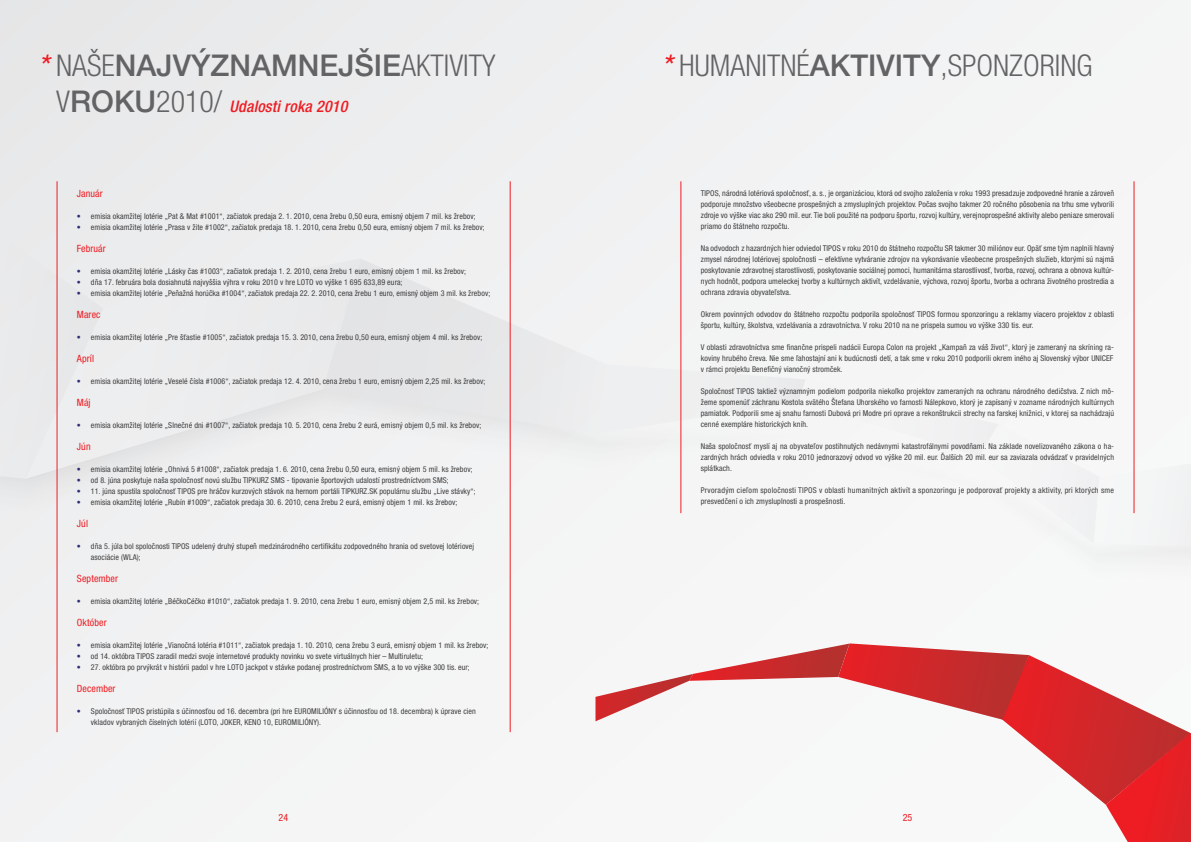
<style>
.page{position:relative;width:1191px;height:842px;background:#f3f3f4}
.page>*{position:absolute;margin:0;border:0;box-sizing:border-box;transform-origin:0 0}
.t1{font:300 condensed 30px "Helvetica Neue LT Pro";color:#636366}
.t2{font:500 30px "Helvetica Neue LT Pro";color:#636366}
.t3{font:italic 500 condensed 16px "Helvetica Neue LT Pro";letter-spacing:.01em;color:#ee1d23}
.t4{font:condensed 10px "Helvetica Neue LT Pro";letter-spacing:.01em;color:#ee1d23}
.t5{font:condensed 8px/11px "Helvetica Neue LT Pro";letter-spacing:.01em;color:#3e3e3f;text-align:justify}
.t6{font:condensed 8px "Helvetica Neue LT Pro";letter-spacing:.03em;color:#3e3e3f}
.s1{font-weight:400;font-style:italic;font-stretch:condensed;color:#ee1d23}
.s2{font-weight:300;font-stretch:condensed}
.s3{font-weight:300;font-style:normal;font-size:30px;color:#636366}
.s4{font-style:normal;font-stretch:normal;font-size:30px;color:#636366}
.s5{color:#2e2d77}
.s6{font-weight:400;font-style:italic;color:#ee1d23}
.s7{font-weight:500;font-stretch:normal}
</style>
<div class="page">
<svg style="left:103px;top:389px;width:220px;height:81px"></svg>
<svg style="left:323px;top:259px;width:231px;height:175px"></svg>
<div style="left:0;top:181px;width:103px;height:344px;background:#eaeaeb"></div>
<hr style="left:57px;top:181px;width:1px;height:551px;background:#ee1d23">
<hr style="left:510px;top:181px;width:1px;height:551px;background:#ee1d23">
<hr style="left:680px;top:181px;width:1px;height:332px;background:#ee1d23">
<hr style="left:1133px;top:181px;width:1px;height:332px;background:#ee1d23">
<svg style="left:595px;top:643px;width:596px;height:199px"></svg>
<p class="t2" style="left:38px;top:47px;width:458px"><span class="s1">*</span> <span class="s2">NAŠE</span>NAJVÝZNAMNEJŠIE<span class="s2">AKTIVITY</span></p>
<p class="t3" style="left:56px;top:97px;width:292px"><span class="s3">V</span><span class="s4">ROKU</span><span class="s3">2010/</span> Udalosti roka 2010</p>
<p class="t4" style="left:77px;top:188px;width:27px">Január</p>
<p class="t5" style="left:77px;top:211px;width:400px"><span class="s5">•</span> emisia okamžitej lotérie „Pat &amp; Mat #1001“, začiatok predaja 2. 1. 2010, cena žrebu 0,50 eura, emisný objem 7 mil. ks žrebov;</p>
<p class="t5" style="left:77px;top:222px;width:409px"><span class="s5">•</span> emisia okamžitej lotérie „Prasa v žite #1002“, začiatok predaja 18. 1. 2010, cena žrebu 0,50 eura, emisný objem 7 mil. ks žrebov;</p>
<p class="t4" style="left:77px;top:243px;width:30px">Február</p>
<p class="t5" style="left:77px;top:266px;width:390px"><span class="s5">•</span> emisia okamžitej lotérie „Lásky čas #1003“, začiatok predaja 1. 2. 2010, cena žrebu 1 euro, emisný objem 1 mil. ks žrebov;</p>
<p class="t5" style="left:77px;top:277px;width:327px"><span class="s5">•</span> dňa 17. februára bola dosiahnutá najvyššia výhra v roku 2010 v hre LOTO vo výške 1 695 633,89 eura;</p>
<p class="t5" style="left:77px;top:288px;width:415px"><span class="s5">•</span> emisia okamžitej lotérie „Peňažná horúčka #1004“, začiatok predaja 22. 2. 2010, cena žrebu 1 euro, emisný objem 3 mil. ks žrebov;</p>
<p class="t4" style="left:77px;top:309px;width:25px">Marec</p>
<p class="t5" style="left:77px;top:332px;width:407px"><span class="s5">•</span> emisia okamžitej lotérie „Pre šťastie #1005“, začiatok predaja 15. 3. 2010, cena žrebu 0,50 eura, emisný objem 4 mil. ks žrebov;</p>
<p class="t4" style="left:77px;top:353px;width:19px">Apríl</p>
<p class="t5" style="left:77px;top:376px;width:410px"><span class="s5">•</span> emisia okamžitej lotérie „Veselé čísla #1006“, začiatok predaja 12. 4. 2010, cena žrebu 1 euro, emisný objem 2,25 mil. ks žrebov;</p>
<p class="t4" style="left:77px;top:397px;width:15px">Máj</p>
<p class="t5" style="left:77px;top:420px;width:406px"><span class="s5">•</span> emisia okamžitej lotérie „Slnečné dni #1007“, začiatok predaja 10. 5. 2010, cena žrebu 2 eurá, emisný objem 0,5 mil. ks žrebov;</p>
<p class="t4" style="left:77px;top:441px;width:15px">Jún</p>
<p class="t5" style="left:77px;top:464px;width:397px"><span class="s5">•</span> emisia okamžitej lotérie „Ohnivá 5 #1008“, začiatok predaja 1. 6. 2010, cena žrebu 0,50 eura, emisný objem 5 mil. ks žrebov;</p>
<p class="t5" style="left:77px;top:475px;width:373px"><span class="s5">•</span> od 8. júna poskytuje naša spoločnosť novú službu TIPKURZ SMS - tipovanie športových udalostí prostredníctvom SMS;</p>
<p class="t5" style="left:77px;top:486px;width:400px"><span class="s5">•</span> 11. júna spustila spoločnosť TIPOS pre hráčov kurzových stávok na hernom portáli TIPKURZ.SK populárnu službu „Live stávky“;</p>
<p class="t5" style="left:77px;top:497px;width:382px"><span class="s5">•</span> emisia okamžitej lotérie „Rubín #1009“, začiatok predaja 30. 6. 2010, cena žrebu 2 eurá, emisný objem 1 mil. ks žrebov;</p>
<p class="t4" style="left:77px;top:518px;width:13px">Júl</p>
<p class="t5" style="left:77px;top:541px;width:399px"><span class="s5">•</span> dňa 5. júla bol spoločnosti TIPOS udelený druhý stupeň medzinárodného certifikátu zodpovedného hrania od svetovej lotériovej</p>
<p class="t5" style="left:91px;top:552px;width:51px">asociácie (WLA);</p>
<p class="t4" style="left:77px;top:573px;width:43px">September</p>
<p class="t5" style="left:77px;top:596px;width:404px"><span class="s5">•</span> emisia okamžitej lotérie „BéčkoCéčko #1010“, začiatok predaja 1. 9. 2010, cena žrebu 1 euro, emisný objem 2,5 mil. ks žrebov;</p>
<p class="t4" style="left:77px;top:617px;width:31px">Október</p>
<p class="t5" style="left:77px;top:640px;width:413px"><span class="s5">•</span> emisia okamžitej lotérie „Vianočná lotéria #1011“, začiatok predaja 1. 10. 2010, cena žrebu 3 eurá, emisný objem 1 mil. ks žrebov;</p>
<p class="t5" style="left:77px;top:651px;width:348px"><span class="s5">•</span> od 14. októbra TIPOS zaradil medzi svoje internetové produkty novinku vo svete virtuálnych hier – Multiruletu;</p>
<p class="t5" style="left:77px;top:662px;width:394px"><span class="s5">•</span> 27. októbra po prvýkrát v histórii padol v hre LOTO jackpot v stávke podanej prostredníctvom SMS, a to vo výške 300 tis. eur;</p>
<p class="t4" style="left:77px;top:683px;width:40px">December</p>
<p class="t5" style="left:91px;top:706px;width:386px;text-indent:-14px"><span class="s5">•</span> Spoločnosť TIPOS pristúpila s účinnosťou od 16. decembra (pri hre EUROMILIÓNY s účinnosťou od 18. decembra) k úprave cien vkladov vybraných číselných lotérií (LOTO, JOKER, KENO 10, EUROMILIÓNY).</p>
<p class="t1" style="left:661px;top:48px;width:432px"><span class="s6">*</span> HUMANITNÉ<span class="s7">AKTIVITY</span>,SPONZORING</p>
<p class="t5" style="left:701px;top:187px;width:415px">TIPOS, národná lotériová spoločnosť, a. s., je organizáciou, ktorá od svojho založenia v roku 1993 presadzuje zodpovedné hranie a zároveň podporuje množstvo všeobecne prospešných a zmysluplných projektov. Počas svojho takmer 20 ročného pôsobenia na trhu sme vytvorili zdroje vo výške viac ako 290 mil. eur. Tie boli použité na podporu športu, rozvoj kultúry, verejnoprospešné aktivity alebo peniaze smerovali priamo do štátneho rozpočtu.</p>
<p class="t5" style="left:701px;top:242px;width:415px">Na odvodoch z hazardných hier odviedol TIPOS v roku 2010 do štátneho rozpočtu SR takmer 30 miliónov eur. Opäť sme tým naplnili hlavný zmysel národnej lotériovej spoločnosti – efektívne vytváranie zdrojov na vykonávanie všeobecne prospešných služieb, ktorými sú najmä poskytovanie zdravotnej starostlivosti, poskytovanie sociálnej pomoci, humanitárna starostlivosť, tvorba, rozvoj, ochrana a obnova kultúr&shy;nych hodnôt, podpora umeleckej tvorby a kultúrnych aktivít, vzdelávanie, výchova, rozvoj športu, tvorba a ochrana životného prostredia a ochrana zdravia obyvateľstva.</p>
<p class="t5" style="left:701px;top:308px;width:415px">Okrem povinných odvodov do štátneho rozpočtu podporila spoločnosť TIPOS formou sponzoringu a reklamy viacero projektov z oblasti športu, kultúry, školstva, vzdelávania a zdravotníctva. V roku 2010 na ne prispela sumou vo výške 330 tis. eur.</p>
<p class="t5" style="left:701px;top:341px;width:415px">V oblasti zdravotníctva sme finančne prispeli nadácii Europa Colon na projekt „Kampaň za váš život“, ktorý je zameraný na skríning ra&shy;koviny hrubého čreva. Nie sme ľahostajní ani k budúcnosti detí, a tak sme v roku 2010 podporili okrem iného aj Slovenský výbor UNICEF</p>
<p class="t5" style="left:701px;top:363px;width:143px">v rámci projektu Benefičný vianočný stromček.</p>
<p class="t5" style="left:701px;top:385px;width:415px">Spoločnosť TIPOS taktiež významným podielom podporila niekoľko projektov zameraných na ochranu národného dedičstva. Z nich mô&shy;žeme spomenúť záchranu Kostola svätého Štefana Uhorského vo farnosti Nálepkovo, ktorý je zapísaný v zozname národných kultúrnych pamiatok. Podporili sme aj snahu farnosti Dubová pri Modre pri oprave a rekonštrukcii strechy na farskej knižnici, v ktorej sa nachádzajú cenné exempláre historických kníh.</p>
<p class="t5" style="left:701px;top:440px;width:415px">Naša spoločnosť myslí aj na obyvateľov postihnutých nedávnymi katastrofálnymi povodňami. Na základe novelizovaného zákona o ha&shy;zardných hrách odviedla v roku 2010 jednorazový odvod vo výške 20 mil. eur. Ďalších 20 mil. eur sa zaviazala odvádzať v pravidelných splátkach.</p>
<p class="t6" style="left:701px;top:485px;width:415px">Prvoradým cieľom spoločnosti TIPOS v oblasti humanitných aktivít a sponzoringu je podporovať projekty a aktivity, pri ktorých sme</p>
<p class="t5" style="left:701px;top:495px;width:146px">presvedčení o ich zmysluplnosti a prospešnosti.</p>
<p class="t4" style="left:278px;top:811px;width:11px">24</p>
<p class="t4" style="left:902px;top:811px;width:11px">25</p>
</div>
